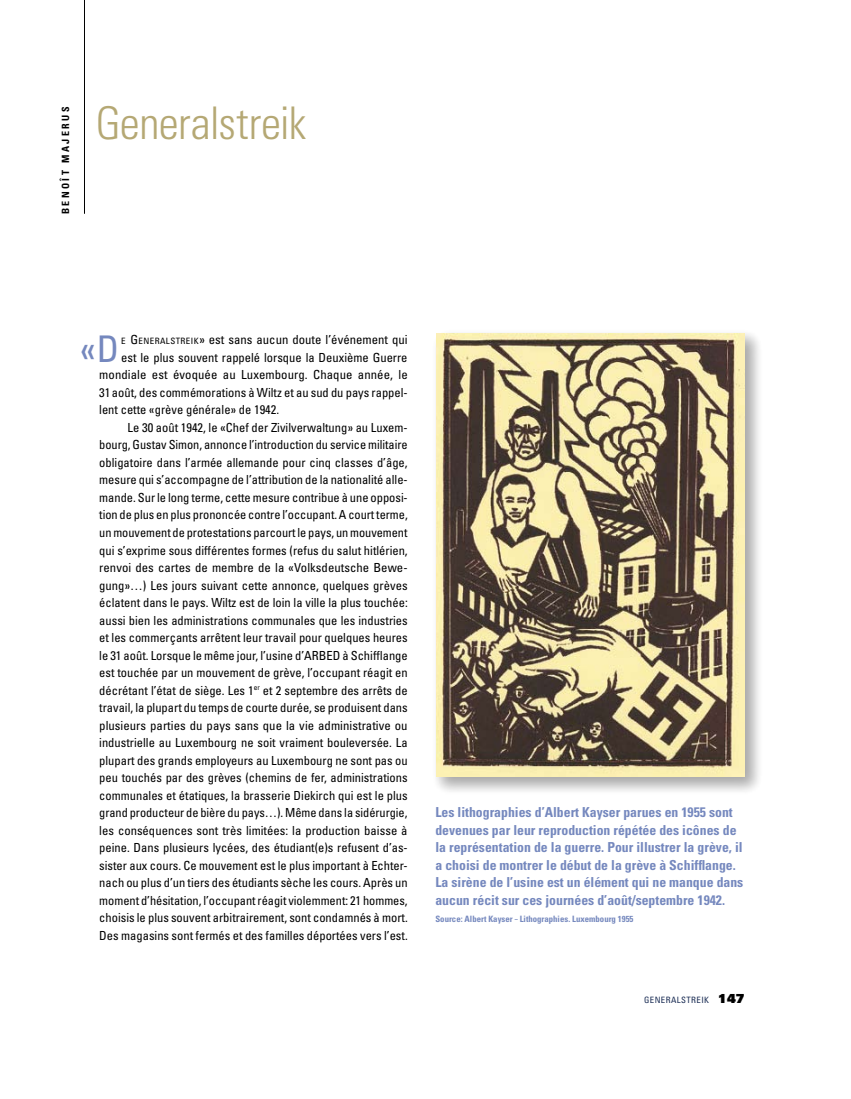
<style>
.page{position:relative;width:851px;height:1099px;background:#fff}
.page>*{position:absolute;margin:0;border:0;box-sizing:border-box;transform-origin:0 0}
.t1{font:300 condensed 45px "Univers LT Std";letter-spacing:-.015em;color:#b5a874}
.t2{font:condensed 36.75px "Univers LT Std";color:#7588be}
.t3{font:700 condensed 13.75px/17.5px "Univers LT Std";color:#7588be}
.t4{font:condensed 12.5px "Univers LT Std";color:#000}
.t5{font:700 condensed 10px "Univers LT Std";letter-spacing:.25em;color:#000}
.t6{font:700 condensed 8.75px "Univers LT Std";color:#7588be}
.t7{font:condensed 8.75px "Univers LT Std";letter-spacing:.05em;color:#1c2e55}
.s1{font-size:8.75px}
.s2{font-family:"Univers LT Std X Black";font-stretch:normal;font-size:12.5px;color:#000}
</style>
<div class="page">
<div style="left:431px;top:328px;width:333px;height:466px;background:#000;opacity:.35"></div>
<img style="left:436px;top:333px;width:308px;height:443px">
<hr style="left:84px;top:0;width:1px;height:214px;background:#000">
<p class="t5" style="left:60px;top:214px;width:110px;rotate:-90deg">BENOÎT MAJERUS</p>
<h1 class="t1" style="left:96px;top:96px;width:212px">Generalstreik</h1>
<h2 class="t2" style="left:81px;top:325px;width:40px">«D</h2>
<p class="t4" style="left:121px;top:332px;width:288px"><span class="s1">E</span> G<span class="s1">ENERALSTREIK</span>» est sans aucun doute l’événement qui</p>
<p class="t4" style="left:121px;top:349px;width:288px">est le plus souvent rappelé lorsque la Deuxième Guerre</p>
<p class="t4" style="left:99px;top:367px;width:310px">mondiale est évoquée au Luxembourg. Chaque année, le</p>
<p class="t4" style="left:99px;top:384px;width:310px">31août, des commémorations à Wiltz et au sud du pays rappel-</p>
<p class="t4" style="left:99px;top:402px;width:181px">lent cette «grève générale» de 1942.</p>
<p class="t4" style="left:128px;top:419px;width:281px">Le 30 août 1942, le «Chef der Zivilverwaltung» au Luxem-</p>
<p class="t4" style="left:99px;top:437px;width:310px">bourg,Gustav Simon, annonce l’introduction du service militaire</p>
<p class="t4" style="left:99px;top:454px;width:310px">obligatoire dans l’armée allemande pour cinq classes d’âge,</p>
<p class="t4" style="left:99px;top:472px;width:310px">mesure qui s’accompagne de l’attribution de la nationalité alle-</p>
<p class="t4" style="left:99px;top:489px;width:310px">mande. Sur le long terme, cette mesure contribue à une opposi-</p>
<p class="t4" style="left:99px;top:507px;width:310px">tion de plus en plus prononcée contre l’occupant.Acourt terme,</p>
<p class="t4" style="left:99px;top:524px;width:310px">un mouvement de protestations parcourt le pays, un mouvement</p>
<p class="t4" style="left:99px;top:542px;width:310px">qui s’exprime sous différentes formes (refus du salut hitlérien,</p>
<p class="t4" style="left:99px;top:559px;width:310px">renvoi des cartes de membre de la «Volksdeutsche Bewe-</p>
<p class="t4" style="left:99px;top:577px;width:310px">gung»…) Les jours suivant cette annonce, quelques grèves</p>
<p class="t4" style="left:99px;top:594px;width:310px">éclatent dans le pays. Wiltz est de loin la ville la plus touchée:</p>
<p class="t4" style="left:99px;top:612px;width:310px">aussi bien les administrations communales que les industries</p>
<p class="t4" style="left:99px;top:629px;width:310px">et les commerçants arrêtent leur travail pour quelques heures</p>
<p class="t4" style="left:99px;top:647px;width:310px">le 31 août. Lorsque le même jour, l’usine d’ARBED à Schifflange</p>
<p class="t4" style="left:99px;top:664px;width:310px">est touchée par un mouvement de grève, l’occupant réagit en</p>
<p class="t4" style="left:99px;top:682px;width:310px">décrétant l’état de siège. Les 1<sup>er</sup> et 2 septembre des arrêts de</p>
<p class="t4" style="left:99px;top:699px;width:310px">travail, la plupart du temps de courte durée, se produisent dans</p>
<p class="t4" style="left:99px;top:717px;width:310px">plusieurs parties du pays sans que la vie administrative ou</p>
<p class="t4" style="left:99px;top:734px;width:310px">industrielle au Luxembourg ne soit vraiment bouleversée. La</p>
<p class="t4" style="left:99px;top:752px;width:310px">plupart des grands employeurs au Luxembourg ne sont pas ou</p>
<p class="t4" style="left:99px;top:769px;width:310px">peu touchés par des grèves (chemins de fer, administrations</p>
<p class="t4" style="left:99px;top:787px;width:310px">communales et étatiques, la brasserie Diekirch qui est le plus</p>
<p class="t4" style="left:99px;top:804px;width:310px">grand producteur de bière du pays…). Même dans la sidérurgie,</p>
<p class="t4" style="left:99px;top:822px;width:310px">les conséquences sont très limitées: la production baisse à</p>
<p class="t4" style="left:99px;top:839px;width:310px">peine. Dans plusieurs lycées, des étudiant(e)s refusent d’as-</p>
<p class="t4" style="left:99px;top:857px;width:310px">sister aux cours. Ce mouvement est le plus important à Echter-</p>
<p class="t4" style="left:99px;top:874px;width:310px">nach ou plus d’un tiers des étudiants sèche les cours. Après un</p>
<p class="t4" style="left:99px;top:892px;width:310px">moment d’hésitation, l’occupantréagit violemment: 21 hommes,</p>
<p class="t4" style="left:99px;top:909px;width:310px">choisis le plus souvent arbitrairement, sont condamnés à mort.</p>
<p class="t4" style="left:99px;top:927px;width:310px">Des magasins sont fermés et des familles déportées vers l’est.</p>
<p class="t3" style="left:435px;top:803px;width:309px">Les lithographies d’Albert Kayser parues en 1955 sont devenues par leur reproduction répétée des icônes de la représentation de la guerre. Pour illustrer la grève, il a choisi de montrer le début de la grève à Schifflange.<br>La sirène de l’usine est un élément qui ne manque dans aucun récit sur ces journées d’août/septembre 1942.</p>
<p class="t6" style="left:435px;top:913px;width:199px">Source: Albert Kayser – Lithographies. Luxembourg 1955</p>
<p class="t7" style="left:644px;top:993px;width:102px">GENERALSTREIK <span class="s2">147</span></p>
</div>
